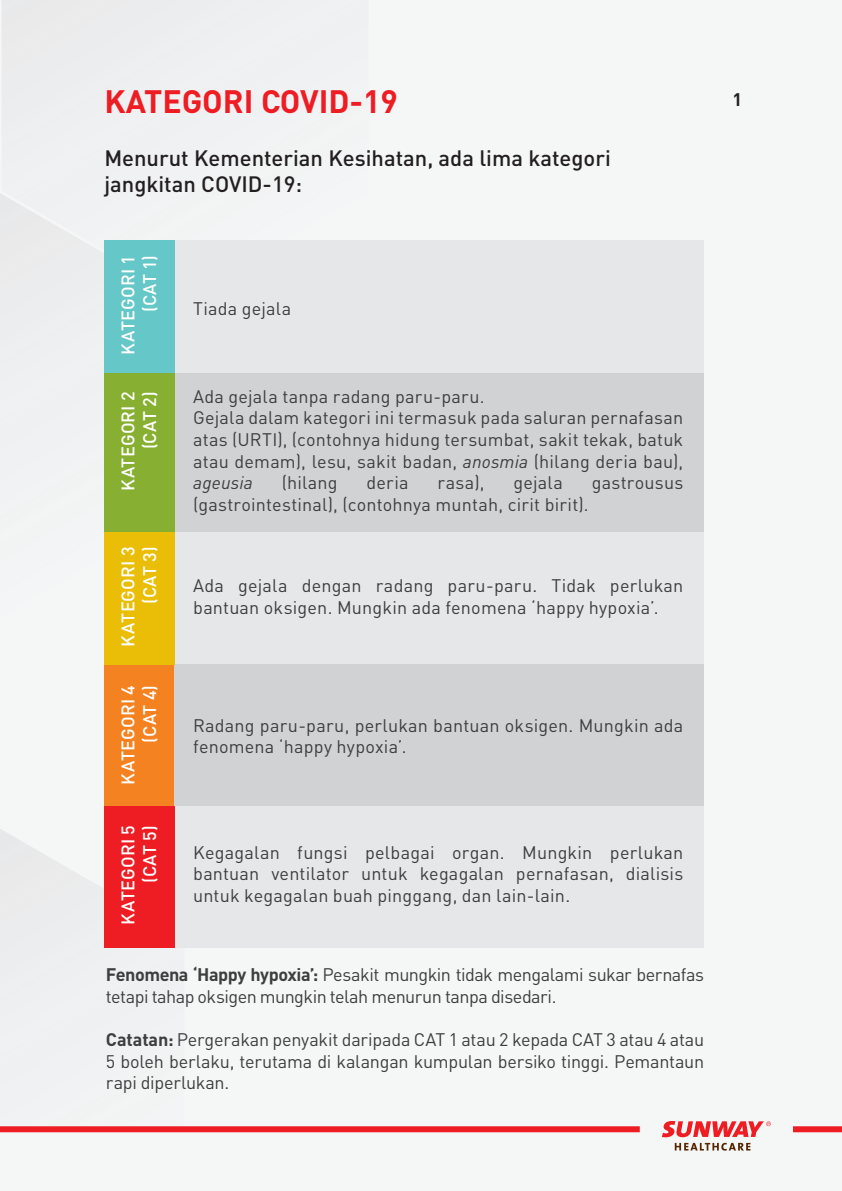
<style>
.page{position:relative;width:842px;height:1191px;background:#fff}
.page>*{position:absolute;margin:0;border:0;box-sizing:border-box;transform-origin:0 0}
.t1{font:700 32px "DIN Pro";color:#ee1d23}
.t2{font:500 22px/26.4px "DIN Pro";color:#231f20}
.t3{font:18px/21.6px "DIN Pro";letter-spacing:.01em;color:#3e3e3f}
.t4{font:18px/21.6px "DIN Pro";letter-spacing:-.03em;color:#3e3e3f}
.t5{font:500 18px/21.6px "DIN Pro";letter-spacing:.015em;color:#fff;text-align:right}
.t6{font:700 18px "DIN Pro";color:#231f20}
.s1{font-style:italic}
.s2{font-weight:700}
</style>
<div class="page">
<div style="left:0;top:0;width:841px;height:1191px;background:#f5f7f7"></div>
<img style="left:0;top:829px;width:174px;height:124px">
<div style="left:104px;top:664px;width:70px;height:142px;background:#f58220"></div>
<div style="left:174px;top:523px;width:529px;height:141px;background:#e6e7e9"></div>
<div style="left:174px;top:664px;width:529px;height:142px;background:#d1d2d4"></div>
<div style="left:174px;top:806px;width:529px;height:142px;background:#e6e7e9"></div>
<div style="left:104px;top:806px;width:70px;height:141px;background:#ee1d23"></div>
<div style="left:104px;top:523px;width:70px;height:141px;background:#eabe07"></div>
<div style="left:174px;top:240px;width:529px;height:142px;background:#e6e7e9"></div>
<div style="left:174px;top:373px;width:529px;height:158px;background:#d1d2d4"></div>
<svg style="left:662px;top:1121px;width:108px;height:29px"></svg>
<div style="left:0;top:1126px;width:639px;height:6px;background:#ee1d23"></div>
<div style="left:792px;top:1126px;width:49px;height:6px;background:#ee1d23"></div>
<div style="left:104px;top:240px;width:70px;height:142px;background:#65c7c7"></div>
<div style="left:104px;top:373px;width:70px;height:158px;background:#87b032"></div>
<h1 class="t1" style="left:104px;top:79px;width:295px">KATEGORI COVID-19</h1>
<p class="t2" style="left:104px;top:144px;width:508px">Menurut Kementerian Kesihatan, ada lima kategori jangkitan COVID-19:</p>
<p class="t5" style="left:116px;top:355px;width:102px;rotate:-90deg">KATEGORI 1 (CAT 1)</p>
<p class="t5" style="left:116px;top:491px;width:102px;rotate:-90deg">KATEGORI 2 (CAT 2)</p>
<p class="t5" style="left:116px;top:646px;width:102px;rotate:-90deg">KATEGORI 3 (CAT 3)</p>
<p class="t5" style="left:116px;top:785px;width:102px;rotate:-90deg">KATEGORI 4 (CAT 4)</p>
<p class="t5" style="left:116px;top:925px;width:102px;rotate:-90deg">KATEGORI 5 (CAT 5)</p>
<p class="t3" style="left:193px;top:297px;width:100px">Tiada gejala</p>
<p class="t3" style="left:193px;top:385px;width:491px">Ada gejala tanpa radang paru-paru.<br>Gejala dalam kategori ini termasuk pada saluran pernafasan atas (URTI), (contohnya hidung tersumbat, sakit tekak, batuk atau demam), lesu, sakit badan, <span class="s1">anosmia</span> (hilang deria bau), <span class="s1">ageusia</span></p>
<p class="t3" style="left:282px;top:471px;width:57px">(hilang</p>
<p class="t3" style="left:366px;top:471px;width:44px">deria</p>
<p class="t3" style="left:437px;top:471px;width:49px">rasa),</p>
<p class="t3" style="left:513px;top:471px;width:51px">gejala</p>
<p class="t3" style="left:591px;top:471px;width:93px">gastrousus</p>
<p class="t3" style="left:193px;top:493px;width:397px">(gastrointestinal), (contohnya muntah, cirit birit).</p>
<p class="t3" style="left:193px;top:574px;width:491px">Ada gejala dengan radang paru-paru. Tidak perlukan bantuan oksigen. Mungkin ada fenomena ‘happy hypoxia’.</p>
<p class="t3" style="left:193px;top:713px;width:491px">Radang paru-paru, perlukan bantuan oksigen. Mungkin ada fenomena ‘happy hypoxia’.</p>
<p class="t3" style="left:193px;top:840px;width:491px;text-align:justify">Kegagalan fungsi pelbagai organ. Mungkin perlukan bantuan ventilator untuk kegagalan pernafasan, dialisis untuk kegagalan buah pinggang, dan lain-lain.</p>
<p class="t4" style="left:106px;top:963px;width:599px"><span class="s2">Fenomena ‘Happy hypoxia’:</span> Pesakit mungkin tidak mengalami sukar bernafas tetapi tahap oksigen mungkin telah menurun tanpa disedari.</p>
<p class="t3" style="left:106px;top:1028px;width:599px;text-align:justify"><span class="s2">Catatan:</span> Pergerakan penyakit daripada CAT 1 atau 2 kepada CAT 3 atau 4 atau 5 boleh berlaku, terutama di kalangan kumpulan bersiko tinggi. Pemantaun rapi diperlukan.</p>
<p class="t6" style="left:732px;top:88px;width:11px">1</p>
</div>
